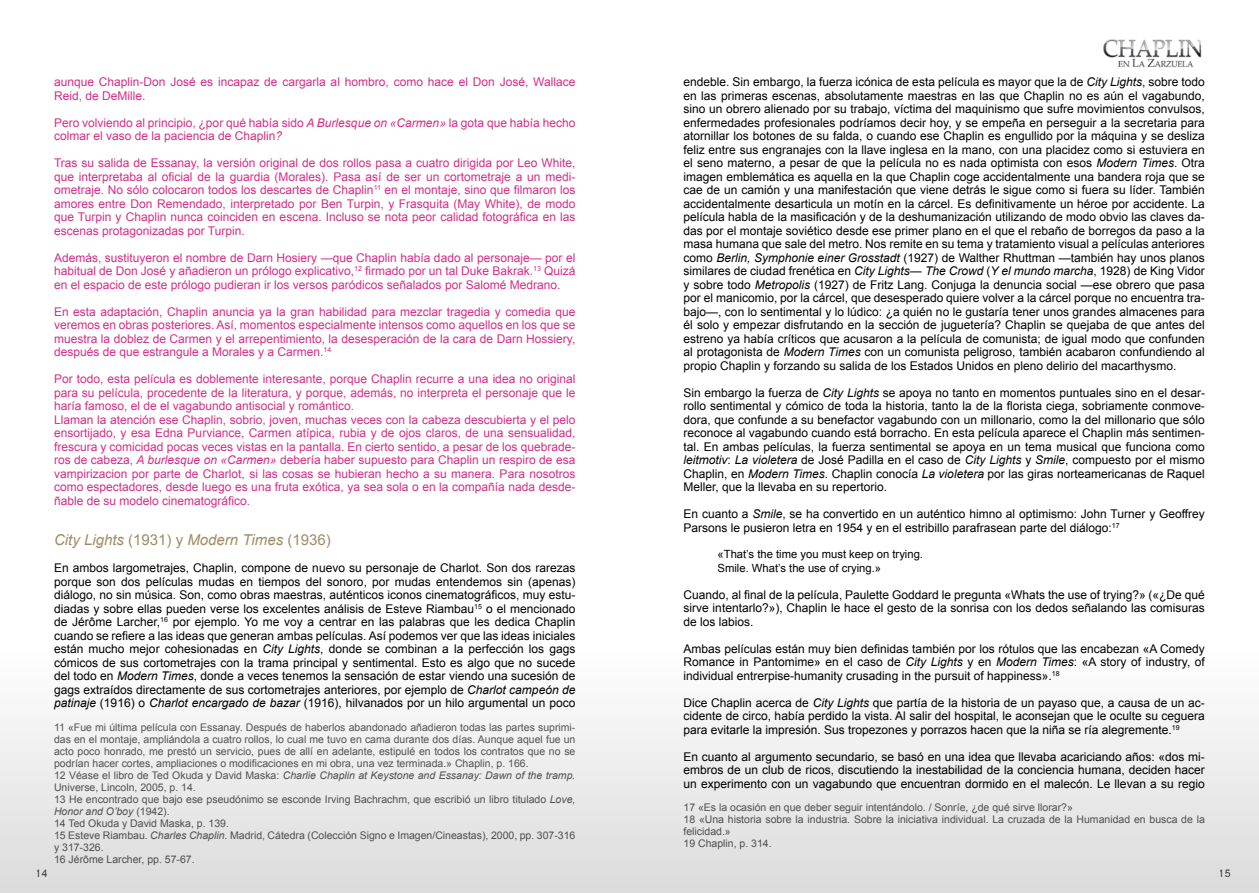
<style>
.page{position:relative;width:1259px;height:893px;background:#fff}
.page>*{position:absolute;margin:0;border:0;box-sizing:border-box;transform-origin:0 0}
.t1{font:italic 15px "Arial";color:#a08c64}
.t2{font:12px/13.5px "Arial";color:#000;text-align:justify}
.t3{font:12px/13.5px "Arial";color:#d22e86}
.t4{font:11.25px/13.5px "Arial";color:#000}
.t5{font:10.5px/12px "Arial";color:#58595b}
.t6{font:10.5px "Arial";color:#000}
.s1{font-style:italic}
.s2{font-style:normal}
</style>
<div class="page">
<img style="left:1103px;top:39px;width:100px;height:29px">
<div style="left:0;top:545px;width:1259px;height:348px;background:linear-gradient(to bottom,#fff,#dedede)"></div>
<p class="t3" style="left:54px;top:75px;width:523px">aunque Chaplin-Don José es incapaz de cargarla al hombro, como hace el Don José, Wallace<br>Reid, de DeMille.</p>
<p class="t3" style="left:54px;top:116px;width:523px">Pero volviendo al principio, ¿por qué había sido <span class="s1">A Burlesque on «Carmen»</span> la gota que había hecho colmar el vaso de la paciencia de Chaplin<span class="s1">?</span></p>
<p class="t3" style="left:54px;top:156px;width:523px;text-align:justify">Tras su salida de Essanay, la versión original de dos rollos pasa a cuatro dirigida por Leo White, que interpretaba al oficial de la guardia (Morales). Pasa así de ser un cortometraje a un medi&shy;ometraje. No sólo colocaron todos los descartes de Chaplin<sup>11</sup> en el montaje, sino que filmaron los amores entre Don Remendado, interpretado por Ben Turpin, y Frasquita (May White), de modo que Turpin y Chaplin nunca coinciden en escena. Incluso se nota peor calidad fotográfica en las escenas protagonizadas por Turpin.</p>
<p class="t3" style="left:54px;top:251px;width:523px;text-align:justify">Además, sustituyeron el nombre de Darn Hosiery —que Chaplin había dado al personaje— por el habitual de Don José y añadieron un prólogo explicativo,<sup>12</sup> firmado por un tal Duke Bakrak.<sup>13</sup> Quizá en el espacio de este prólogo pudieran ir los versos paródicos señalados por Salomé Medrano.</p>
<p class="t3" style="left:54px;top:305px;width:523px;text-align:justify">En esta adaptación, Chaplin anuncia ya la gran habilidad para mezclar tragedia y comedia que veremos en obras posteriores. Así, momentos especialmente intensos como aquellos en los que se muestra la doblez de Carmen y el arrepentimiento, la desesperación de la cara de Darn Hossiery, después de que estrangule a Morales y a Carmen.<sup>14</sup></p>
<p class="t3" style="left:54px;top:372px;width:523px">Por todo, esta película es doblemente interesante, porque Chaplin recurre a una idea no original para su película, procedente de la literatura, y porque, además, no interpreta el personaje que le haría famoso, el de el vagabundo antisocial y romántico.<br>Llaman la atención ese Chaplin, sobrio, joven, muchas veces con la cabeza descubierta y el pelo ensortijado, y esa Edna Purviance, Carmen atípica, rubia y de ojos claros, de una sensualidad, frescura y comicidad pocas veces vistas en la pantalla. En cierto sentido, a pesar de los quebrade&shy;ros de cabeza, <span class="s1">A burlesque on «Carmen»</span> debería haber supuesto para Chaplin un respiro de esa vampirizacion por parte de Charlot, si las cosas se hubieran hecho a su manera. Para nosotros como espectadores, desde luego es una fruta exótica, ya sea sola o en la compañía nada desde&shy;ñable de su modelo cinematográfico.</p>
<p class="t1" style="left:54px;top:532px;width:278px">City Lights <span class="s2">(1931) y</span> Modern Times <span class="s2">(1936)</span></p>
<p class="t2" style="left:54px;top:561px;width:523px">En ambos largometrajes, Chaplin, compone de nuevo su personaje de Charlot. Son dos rarezas porque son dos películas mudas en tiempos del sonoro, por mudas entendemos sin (apenas) diálogo, no sin música. Son, como obras maestras, auténticos iconos cinematográficos, muy estu&shy;diadas y sobre ellas pueden verse los excelentes análisis de Esteve Riambau<sup>15</sup> o el mencionado de Jérôme Larcher,<sup>16</sup> por ejemplo. Yo me voy a centrar en las palabras que les dedica Chaplin cuando se refiere a las ideas que generan ambas películas. Así podemos ver que las ideas iniciales están mucho mejor cohesionadas en <span class="s1">City Lights</span>, donde se combinan a la perfección los gags cómicos de sus cortometrajes con la trama principal y sentimental. Esto es algo que no sucede del todo en <span class="s1">Modern Times</span>, donde a veces tenemos la sensación de estar viendo una sucesión de gags extraídos directamente de sus cortometrajes anteriores, por ejemplo de <span class="s1">Charlot campeón de patinaje</span> (1916) o <span class="s1">Charlot encargado de bazar</span> (1916), hilvanados por un hilo argumental un poco</p>
<p class="t5" style="left:54px;top:721px;width:523px">11 «Fue mi última película con Essanay. Después de haberlos abandonado añadieron todas las partes suprimi&shy;das en el montaje, ampliándola a cuatro rollos, lo cual me tuvo en cama durante dos días. Aunque aquel fue un acto poco honrado, me prestó un servicio, pues de allí en adelante, estipulé en todos los contratos que no se podrían hacer cortes, ampliaciones o modificaciones en mi obra, una vez terminada.» Chaplin, p. 166.<br>12 Véase el libro de Ted Okuda y David Maska: <span class="s1">Charlie Chaplin at Keystone and Essanay: Dawn of the tramp.<br></span>Universe, Lincoln, 2005, p. 14.<br>13 He encontrado que bajo ese pseudónimo se esconde Irving Bachrachm, que escribió un libro titulado <span class="s1">Love, Honor and O’boy</span> (1942).<br>14 Ted Okuda y David Maska, p. 139.<br>15 Esteve Riambau. <span class="s1">Charles Chaplin</span>. Madrid, Cátedra (Colección Signo e Imagen/Cineastas), 2000, pp. 307-316 y 317-326.<br>16 Jérôme Larcher, pp. 57-67.</p>
<p class="t2" style="left:683px;top:75px;width:523px">endeble. Sin embargo, la fuerza icónica de esta película es mayor que la de <span class="s1">City Lights</span>, sobre todo en las primeras escenas, absolutamente maestras en las que Chaplin no es aún el vagabundo, sino un obrero alienado por su trabajo, víctima del maquinismo que sufre movimientos convulsos, enfermedades profesionales podríamos decir hoy, y se empeña en perseguir a la secretaria para atornillar los botones de su falda, o cuando ese Chaplin es engullido por la máquina y se desliza feliz entre sus engranajes con la llave inglesa en la mano, con una placidez como si estuviera en el seno materno, a pesar de que la película no es nada optimista con esos <span class="s1">Modern Times</span>. Otra imagen emblemática es aquella en la que Chaplin coge accidentalmente una bandera roja que se cae de un camión y una manifestación que viene detrás le sigue como si fuera su líder. También accidentalmente desarticula un motín en la cárcel. Es definitivamente un héroe por accidente. La película habla de la masificación y de la deshumanización utilizando de modo obvio las claves da&shy;das por el montaje soviético desde ese primer plano en el que el rebaño de borregos da paso a la masa humana que sale del metro. Nos remite en su tema y tratamiento visual a películas anteriores como <span class="s1">Berlin, Symphonie einer Grosstadt</span> (1927) de Walther Rhuttman —también hay unos planos similares de ciudad frenética en <span class="s1">City Lights</span>— <span class="s1">The Crowd</span> (<span class="s1">Y el mundo marcha</span>, 1928) de King Vidor y sobre todo <span class="s1">Metropolis</span> (1927) de Fritz Lang. Conjuga la denuncia social —ese obrero que pasa por el manicomio, por la cárcel, que desesperado quiere volver a la cárcel porque no encuentra tra&shy;bajo—, con lo sentimental y lo lúdico: ¿a quién no le gustaría tener unos grandes almacenes para él solo y empezar disfrutando en la sección de juguetería? Chaplin se quejaba de que antes del estreno ya había críticos que acusaron a la película de comunista; de igual modo que confunden al protagonista de <span class="s1">Modern Times</span> con un comunista peligroso, también acabaron confundiendo al propio Chaplin y forzando su salida de los Estados Unidos en pleno delirio del macarthysmo.</p>
<p class="t2" style="left:683px;top:386px;width:523px">Sin embargo la fuerza de <span class="s1">City Lights</span> se apoya no tanto en momentos puntuales sino en el desar&shy;rollo sentimental y cómico de toda la historia, tanto la de la florista ciega, sobriamente conmove&shy;dora, que confunde a su benefactor vagabundo con un millonario, como la del millonario que sólo reconoce al vagabundo cuando está borracho. En esta película aparece el Chaplin más sentimen&shy;tal. En ambas películas, la fuerza sentimental se apoya en un tema musical que funciona como <span class="s1">leitmotiv</span>: <span class="s1">La violetera</span> de José Padilla en el caso de <span class="s1">City Lights</span> y <span class="s1">Smile</span>, compuesto por el mismo Chaplin, en <span class="s1">Modern Times</span>. Chaplin conocía <span class="s1">La violetera</span> por las giras norteamericanas de Raquel Meller, que la llevaba en su repertorio.</p>
<p class="t2" style="left:683px;top:507px;width:523px">En cuanto a <span class="s1">Smile</span>, se ha convertido en un auténtico himno al optimismo: John Turner y Geoffrey<br>Parsons le pusieron letra en 1954 y en el estribillo parafrasean parte del diálogo:<sup>17</sup></p>
<p class="t4" style="left:717px;top:547px;width:207px">«That’s the time you must keep on trying.<br>Smile. What’s the use of crying.»</p>
<p class="t2" style="left:683px;top:588px;width:523px">Cuando, al final de la película, Paulette Goddard le pregunta «Whats the use of trying?» («¿De qué sirve intentarlo?»), Chaplin le hace el gesto de la sonrisa con los dedos señalando las comisuras de los labios.</p>
<p class="t2" style="left:683px;top:642px;width:523px">Ambas películas están muy bien definidas también por los rótulos que las encabezan «A Comedy Romance in Pantomime» en el caso de <span class="s1">City Lights</span> y en <span class="s1">Modern Times</span>: «A story of industry, of individual entrerpise-humanity crusading in the pursuit of happiness».<sup>18</sup></p>
<p class="t2" style="left:683px;top:696px;width:523px">Dice Chaplin acerca de <span class="s1">City Lights</span> que partía de la historia de un payaso que, a causa de un ac&shy;cidente de circo, había perdido la vista. Al salir del hospital, le aconsejan que le oculte su ceguera para evitarle la impresión. Sus tropezones y porrazos hacen que la niña se ría alegremente.<sup>19</sup></p>
<p class="t2" style="left:683px;top:750px;width:523px">En cuanto al argumento secundario, se basó en una idea que llevaba acariciando años: «dos mi&shy;embros de un club de ricos, discutiendo la inestabilidad de la conciencia humana, deciden hacer un experimento con un vagabundo que encuentran dormido en el malecón. Le llevan a su regio</p>
<p class="t5" style="left:683px;top:802px;width:523px">17 «Es la ocasión en que deber seguir intentándolo. / Sonríe, ¿de qué sirve llorar?»<br>18 «Una historia sobre la industria. Sobre la iniciativa individual. La cruzada de la Humanidad en busca de la felicidad.»<br>19 Chaplin, p. 314.</p>
<p class="t6" style="left:36px;top:867px;width:13px">14</p>
<p class="t6" style="left:1219px;top:867px;width:13px">15</p>
</div>
